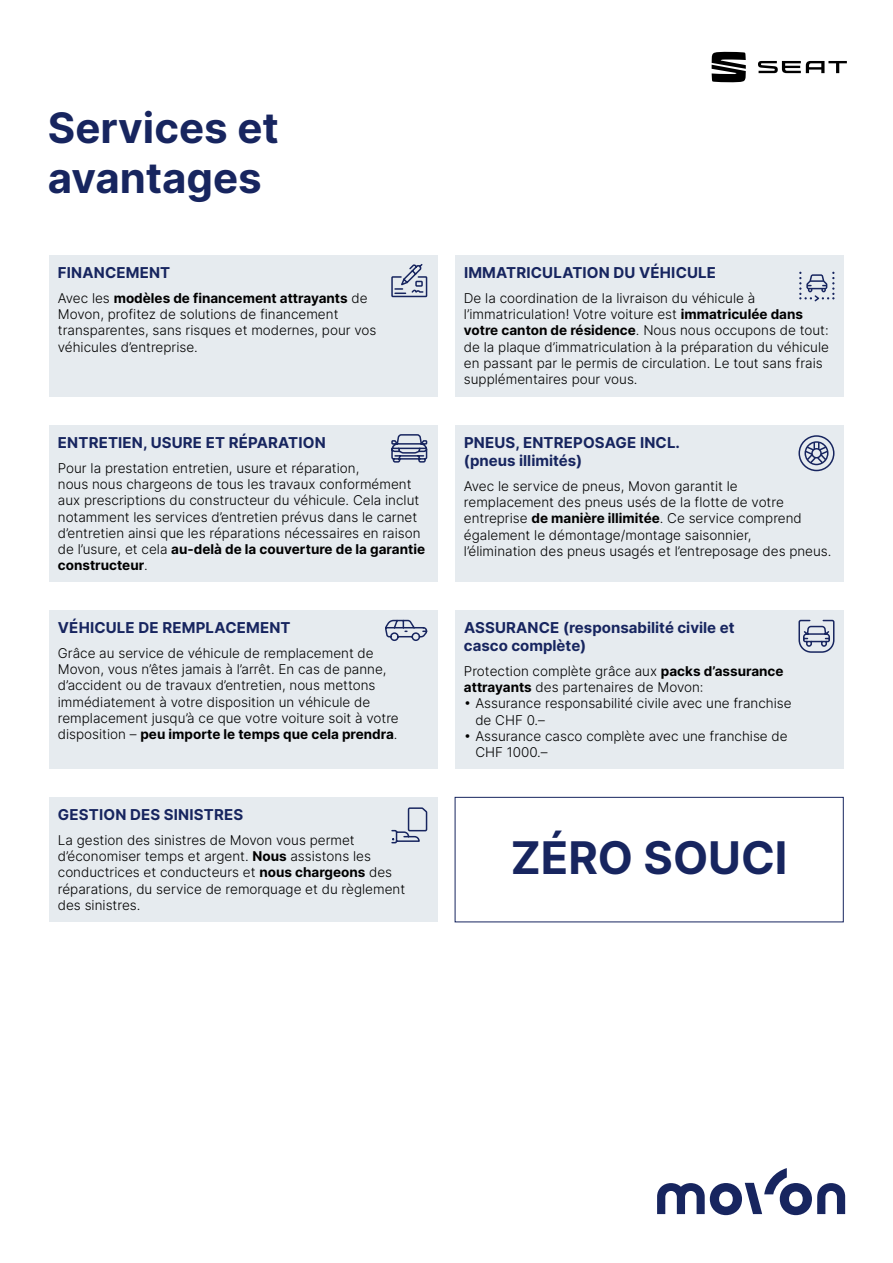
<style>
.page{position:relative;width:893px;height:1263px;background:#fff}
.page>*{position:absolute;margin:0;border:0;box-sizing:border-box;transform-origin:0 0}
.t1{font:700 45px "Inter";color:#17255f}
.t2{font:700 42px/50.4px "Inter";color:#17255f}
.t3{font:700 15px/18px "Inter";letter-spacing:.01em;color:#17255f}
.t4{font:300 13.5px/16.2px "Inter";color:#000}
.s1{font-weight:700}
</style>
<div class="page">
<div style="left:49px;top:425px;width:389px;height:157px;background:#e6ebef"></div>
<svg style="left:391px;top:434px;width:37px;height:29px"></svg>
<div style="left:455px;top:425px;width:389px;height:157px;background:#e6ebef"></div>
<svg style="left:798px;top:435px;width:36px;height:36px"></svg>
<div style="left:455px;top:610px;width:389px;height:159px;background:#e6ebef"></div>
<svg style="left:798px;top:619px;width:37px;height:34px"></svg>
<div style="left:49px;top:610px;width:389px;height:159px;background:#e6ebef"></div>
<svg style="left:385px;top:619px;width:43px;height:22px"></svg>
<div style="left:455px;top:797px;width:389px;height:125px;border:1px solid #17255f"></div>
<div style="left:49px;top:797px;width:389px;height:125px;background:#e6ebef"></div>
<svg style="left:391px;top:807px;width:37px;height:37px"></svg>
<div style="left:455px;top:255px;width:389px;height:142px;background:#e6ebef"></div>
<svg style="left:799px;top:271px;width:35px;height:30px"></svg>
<div style="left:49px;top:255px;width:389px;height:142px;background:#e6ebef"></div>
<svg style="left:391px;top:264px;width:37px;height:34px"></svg>
<svg style="left:657px;top:1168px;width:188px;height:47px"></svg>
<svg style="left:712px;top:52px;width:135px;height:30px"></svg>
<h2 class="t2" style="left:48px;top:101px;width:233px">Services et avantages</h2>
<p class="t3" style="left:58px;top:263px;width:114px">FINANCEMENT</p>
<p class="t4" style="left:58px;top:290px;width:320px">Avec les <span class="s1">modèles de financement attrayants</span> de Movon, profitez de solutions de financement transparentes, sans risques et modernes, pour vos véhicules d’entreprise.</p>
<p class="t3" style="left:58px;top:433px;width:269px">ENTRETIEN, USURE ET RÉPARATION</p>
<p class="t4" style="left:58px;top:460px;width:369px">Pour la prestation entretien, usure et réparation,<br>nous nous chargeons de tous les travaux conformément aux prescriptions du constructeur du véhicule. Cela inclut notamment les services d’entretien prévus dans le carnet d’entretien ainsi que les réparations nécessaires en raison de l’usure, et cela <span class="s1">au-delà de la couverture de la garantie constructeur</span>.</p>
<p class="t3" style="left:58px;top:618px;width:234px">VÉHICULE DE REMPLACEMENT</p>
<p class="t4" style="left:58px;top:645px;width:342px">Grâce au service de véhicule de remplacement de Movon, vous n’êtes jamais à l’arrêt. En cas de panne, d’accident ou de travaux d’entretien, nous mettons immédiatement à votre disposition un véhicule de remplacement jusqu’à ce que votre voiture soit à votre disposition – <span class="s1">peu importe le temps que cela prendra</span>.</p>
<p class="t3" style="left:58px;top:805px;width:187px">GESTION DES SINISTRES</p>
<p class="t4" style="left:58px;top:832px;width:349px">La gestion des sinistres de Movon vous permet d’économiser temps et argent. <span class="s1">Nous</span> assistons les conductrices et conducteurs et <span class="s1">nous chargeons</span> des réparations, du service de remorquage et du règlement des sinistres.</p>
<p class="t3" style="left:464px;top:263px;width:254px">IMMATRICULATION DU VÉHICULE</p>
<p class="t4" style="left:464px;top:290px;width:367px">De la coordination de la livraison du véhicule à l’immatriculation! Votre voiture est <span class="s1">immatriculée dans votre canton de résidence</span>. Nous nous occupons de tout: de la plaque d’immatriculation à la préparation du véhicule en passant par le permis de circulation. Le tout sans frais supplémentaires pour vous.</p>
<p class="t3" style="left:464px;top:433px;width:218px">PNEUS, ENTREPOSAGE INCL. (pneus illimités)</p>
<p class="t4" style="left:464px;top:478px;width:369px">Avec le service de pneus, Movon garantit le<br>remplacement des pneus usés de la flotte de votre entreprise <span class="s1">de manière illimitée</span>. Ce service comprend également le démontage/montage saisonnier,<br>l’élimination des pneus usagés et l’entreposage des pneus.</p>
<p class="t3" style="left:464px;top:618px;width:272px">ASSURANCE (responsabilité civile et casco complète)</p>
<p class="t4" style="left:464px;top:663px;width:321px">Protection complète grâce aux <span class="s1">packs d’assurance attrayants</span> des partenaires de Movon:</p>
<p class="t4" style="left:475px;top:695px;width:318px;text-indent:-11px">• Assurance responsabilité civile avec une franchise de CHF 0.–</p>
<p class="t4" style="left:475px;top:727px;width:314px;text-indent:-11px">• Assurance casco complète avec une franchise de<br>CHF 1000.–</p>
<h1 class="t1" style="left:511px;top:825px;width:278px">ZÉRO SOUCI</h1>
</div>
